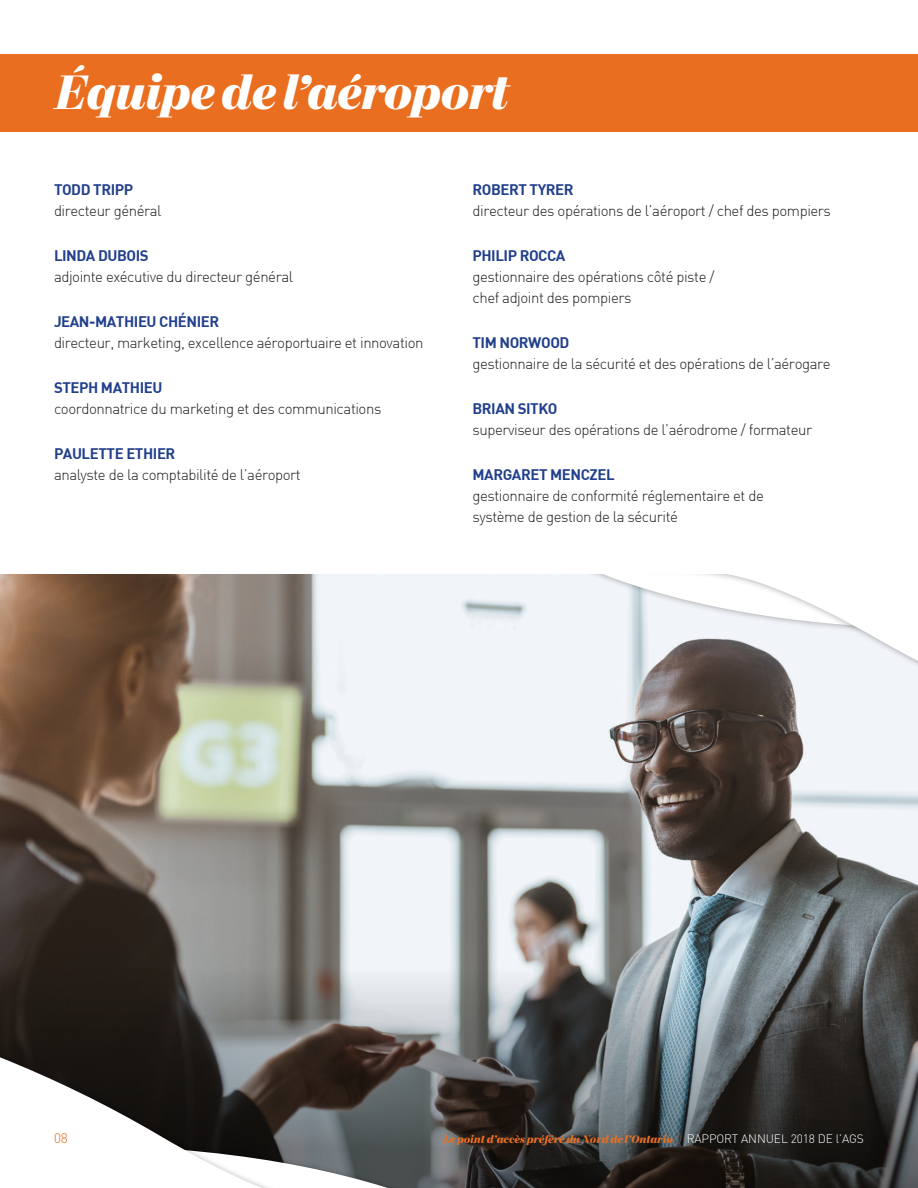
<style>
.page{position:relative;width:918px;height:1188px;background:#fff}
.page>*{position:absolute;margin:0;border:0;box-sizing:border-box;transform-origin:0 0}
.t1{font:italic 700 48px "Mort Modern 11";letter-spacing:-.02em;color:#fff}
.t2{font:300 15px "DIN";letter-spacing:-.03em;color:#231f20}
.t3{font:700 15px "DIN";letter-spacing:-.03em;color:#22408c}
.Paragraph_Style_1{font:300 13.65px "DIN";color:#e96e1f}
.t4{font:italic 700 10.95px "Mort Modern 11";letter-spacing:-.01em;color:#e86e24}
.s1{font-family:"Mort Modern 20";font-weight:500;font-stretch:condensed;font-size:13.65px}
.s2{font-family:"DIN";font-weight:300;font-style:normal;font-size:12px;color:#fff}
</style>
<div class="page">
<img style="left:0;top:575px;width:918px;height:383px">
<svg style="left:0;top:958px;width:918px;height:230px;background:#545656"></svg>
<svg style="left:0;top:1019px;width:467px;height:169px"></svg>
<div style="left:0;top:54px;width:918px;height:77px;background:#e96e1f"></div>
<svg style="left:573px;top:575px;width:345px;height:180px;fill:#f1f4f8"></svg>
<p class="t1" style="left:54px;top:60px;width:457px">Équipe de l’aéroport</p>
<p class="t3" style="left:54px;top:180px;width:81px">TODD TRIPP</p>
<p class="t2" style="left:54px;top:202px;width:109px">directeur général</p>
<p class="t3" style="left:54px;top:246px;width:96px">LINDA DUBOIS</p>
<p class="t2" style="left:54px;top:268px;width:241px">adjointe exécutive du directeur général</p>
<p class="t3" style="left:54px;top:312px;width:167px">JEAN-MATHIEU CHÉNIER</p>
<p class="t2" style="left:54px;top:334px;width:371px">directeur, marketing, excellence aéroportuaire et innovation</p>
<p class="t3" style="left:54px;top:378px;width:110px">STEPH MATHIEU</p>
<p class="t2" style="left:54px;top:400px;width:329px">coordonnatrice du marketing et des communications</p>
<p class="t3" style="left:54px;top:444px;width:123px">PAULETTE ETHIER</p>
<p class="t2" style="left:54px;top:466px;width:248px">analyste de la comptabilité de l’aéroport</p>
<p class="t3" style="left:472px;top:180px;width:103px">ROBERT TYRER</p>
<p class="t2" style="left:472px;top:202px;width:360px">directeur des opérations de l’aéroport / chef des pompiers</p>
<p class="t3" style="left:472px;top:246px;width:95px">PHILIP ROCCA</p>
<p class="t2" style="left:472px;top:268px;width:244px">gestionnaire des opérations côté piste /</p>
<p class="t2" style="left:472px;top:289px;width:160px">chef adjoint des pompiers</p>
<p class="t3" style="left:472px;top:333px;width:98px">TIM NORWOOD</p>
<p class="t2" style="left:472px;top:355px;width:360px">gestionnaire de la sécurité et des opérations de l’aérogare</p>
<p class="t3" style="left:472px;top:399px;width:87px">BRIAN SITKO</p>
<p class="t2" style="left:472px;top:421px;width:341px">superviseur des opérations de l’aérodrome / formateur</p>
<p class="t3" style="left:472px;top:465px;width:144px">MARGARET MENCZEL</p>
<p class="t2" style="left:472px;top:487px;width:293px">gestionnaire de conformité réglementaire et de</p>
<p class="t2" style="left:472px;top:508px;width:207px">système de gestion de la sécurité</p>
<p class="Paragraph_Style_1" style="left:54px;top:1129px;width:15px">08</p>
<p class="t4" style="left:443px;top:1131px;width:422px">Le point d’accès préféré du Nord de l’Ontario <span class="s1">| |</span> <span class="s2">RAPPORT ANNUEL 2018 DE l’AGS</span></p>
</div>
